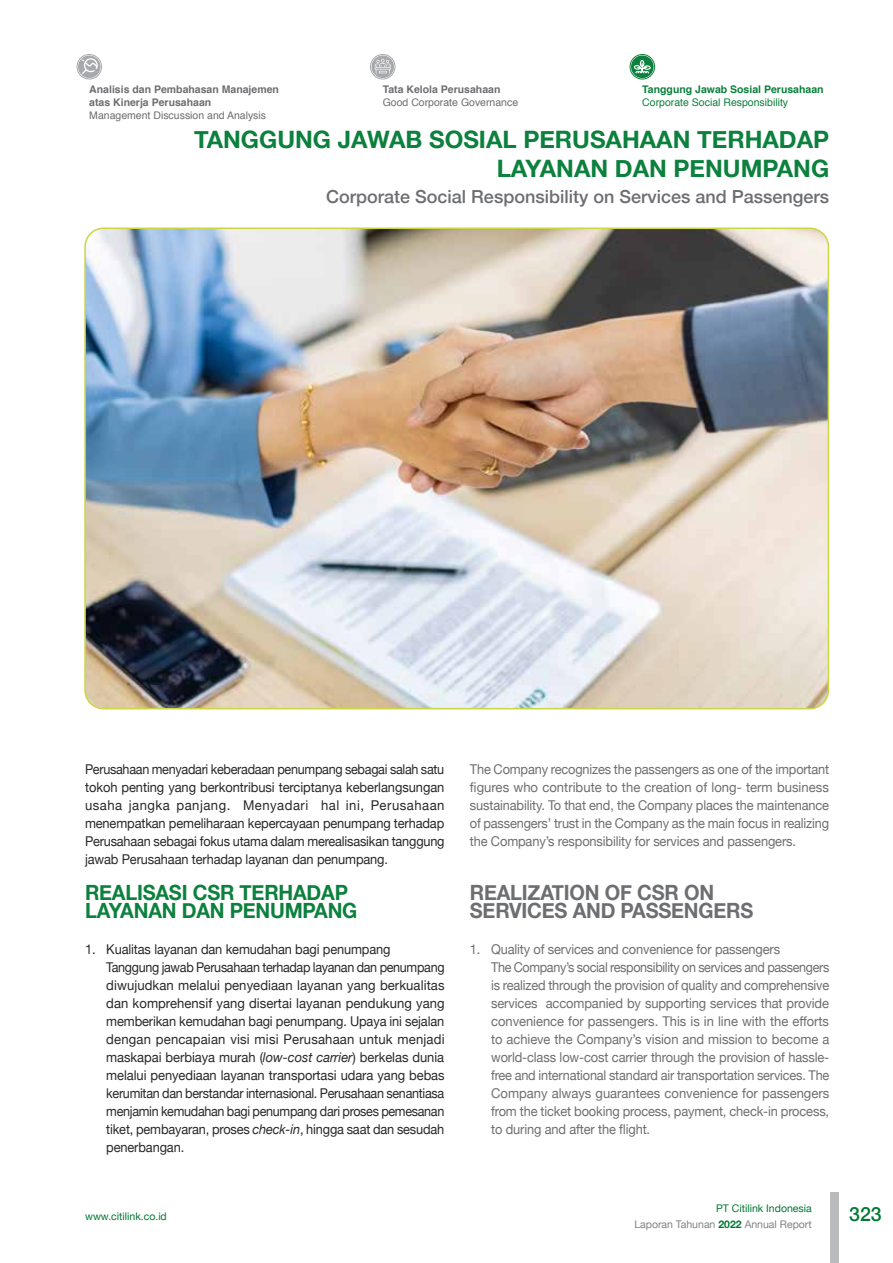
<style>
.page{position:relative;width:893px;height:1263px;background:#fff}
.page>*{position:absolute;margin:0;border:0;box-sizing:border-box;transform-origin:0 0}
.t1{font:700 24px/28.8px "Helvetica Neue";color:#0c803d;text-align:right}
.t2{font:700 21px/18px "Helvetica Neue";letter-spacing:-.01em;color:#0c803d;scale:.95 1}
.t3{font:700 21px/18px "Helvetica Neue";letter-spacing:-.01em;color:#6d6e71;scale:.95 1}
.t4{font:500 19.5px "Helvetica Neue";color:#007934}
.t5{font:500 18px "Helvetica Neue";color:#6d6e71}
.t6{font:13.5px/18px "Helvetica Neue";letter-spacing:-.01em;color:#6d6e71;text-align:justify;scale:.95 1}
.t7{font:13.5px/18px "Helvetica Neue";letter-spacing:-.01em;color:#292829;scale:.95 1}
.t8{font:13.5px/18px "Helvetica Neue";letter-spacing:-.01em;color:#292829;text-align:justify;scale:.93 1}
.t9{font:700 10.5px/12.6px "Helvetica";color:#6d6e71}
.t10{font:10.5px "Helvetica";color:#6d6e71}
.t11{font:10.5px/15.8px "Helvetica Neue";color:#808285;text-align:right}
.t12{font:700 10.5px "Helvetica";color:#0c803d}
.t13{font:10.5px "Helvetica";color:#0c803d}
.t14{font:10.5px "Helvetica Neue";color:#007934}
.s1{font-style:italic}
.s2{color:#007934}
.s3{font-weight:700;color:#007934}
</style>
<div class="page">
<div style="left:830px;top:1192px;width:9px;height:71px;background:#b9bbbd"></div>
<svg style="left:78px;top:56px;width:23px;height:22px"></svg>
<svg style="left:81px;top:58px;width:17px;height:17px"></svg>
<div style="left:77px;top:54px;width:25px;height:26px;border:1px solid #a7a9ac;border-radius:50%"></div>
<div style="left:79px;top:56px;width:21px;height:22px;border:1px solid #a7a9ac;border-radius:50%"></div>
<svg style="left:371px;top:56px;width:23px;height:22px"></svg>
<svg style="left:375px;top:59px;width:16px;height:16px"></svg>
<div style="left:370px;top:54px;width:26px;height:26px;border:1px solid #a7a9ac;border-radius:50%"></div>
<div style="left:372px;top:56px;width:22px;height:22px;border:1px solid #a7a9ac;border-radius:50%"></div>
<svg style="left:631px;top:56px;width:23px;height:22px"></svg>
<svg style="left:633px;top:59px;width:19px;height:15px"></svg>
<div style="left:630px;top:54px;width:25px;height:26px;border:1px solid #0c803d;border-radius:50%"></div>
<div style="left:632px;top:56px;width:21px;height:22px;border:1px solid #0c803d;border-radius:50%"></div>
<img style="left:87px;top:230px;width:741px;height:479px">
<p class="t12" style="left:642px;top:81px;width:183px">Tanggung Jawab Sosial Perusahaan</p>
<p class="t13" style="left:642px;top:94px;width:147px">Corporate Social Responsibility</p>
<h1 class="t1" style="left:194px;top:125px;width:636px">TANGGUNG JAWAB SOSIAL PERUSAHAAN TERHADAP<br>LAYANAN DAN PENUMPANG</h1>
<h3 class="t5" style="left:326px;top:182px;width:504px">Corporate Social Responsibility on Services and Passengers</h3>
<p class="t9" style="left:89px;top:84px;width:191px">Analisis dan Pembahasan Manajemen atas Kinerja Perusahaan</p>
<p class="t10" style="left:89px;top:107px;width:178px">Management Discussion and Analysis</p>
<p class="t9" style="left:383px;top:84px;width:119px">Tata Kelola Perusahaan</p>
<p class="t10" style="left:383px;top:94px;width:137px">Good Corporate Governance</p>
<p class="t8" style="left:85px;top:761px;width:388px">Perusahaan menyadari keberadaan penumpang sebagai salah satu tokoh penting yang berkontribusi terciptanya keberlangsungan usaha jangka panjang. Menyadari hal ini, Perusahaan menempatkan pemeliharaan kepercayaan penumpang terhadap Perusahaan sebagai fokus utama dalam merealisasikan tanggung jawab Perusahaan terhadap layanan dan penumpang.</p>
<h2 class="t2" style="left:85px;top:884px;width:288px">REALISASI CSR TERHADAP<br>LAYANAN DAN PENUMPANG</h2>
<p class="t7" style="left:106px;top:941px;width:358px;text-indent:-21px">1. Kualitas layanan dan kemudahan bagi penumpang Tanggung jawab Perusahaan terhadap layanan dan penumpang diwujudkan melalui penyediaan layanan yang berkualitas dan komprehensif yang disertai layanan pendukung yang memberikan kemudahan bagi penumpang. Upaya ini sejalan dengan pencapaian visi misi Perusahaan untuk menjadi maskapai berbiaya murah (<span class="s1">low-cost carrier</span>) berkelas dunia melalui penyediaan layanan transportasi udara yang bebas kerumitan dan berstandar internasional. Perusahaan senantiasa menjamin kemudahan bagi penumpang dari proses pemesanan tiket, pembayaran, proses <span class="s1">check-in</span>, hingga saat dan sesudah penerbangan.</p>
<p class="t6" style="left:470px;top:761px;width:380px">The Company recognizes the passengers as one of the important figures who contribute to the creation of long- term business sustainability. To that end, the Company places the maintenance of passengers’ trust in the Company as the main focus in realizing the Company’s responsibility for services and passengers.</p>
<h2 class="t3" style="left:470px;top:884px;width:300px">REALIZATION OF CSR ON<br>SERVICES AND PASSENGERS</h2>
<p class="t6" style="left:491px;top:941px;width:358px;text-align:left;text-indent:-21px">1. Quality of services and convenience for passengers<br>The Company’s social responsibility on services and passengers is realized through the provision of quality and comprehensive services accompanied by supporting services that provide convenience for passengers. This is in line with the efforts to achieve the Company’s vision and mission to become a world-class low-cost carrier through the provision of hassle&shy;free and international standard air transportation services. The Company always guarantees convenience for passengers from the ticket booking process, payment, check-in process, to during and after the flight.</p>
<p class="t11" style="left:634px;top:1201px;width:179px"><span class="s2">PT Citilink Indonesia<br></span>Laporan Tahunan <span class="s3">2022</span> Annual Report</p>
<p class="t14" style="left:85px;top:1208px;width:83px">www.citilink.co.id</p>
<h3 class="t4" style="left:849px;top:1199px;width:34px">323</h3>
</div>
